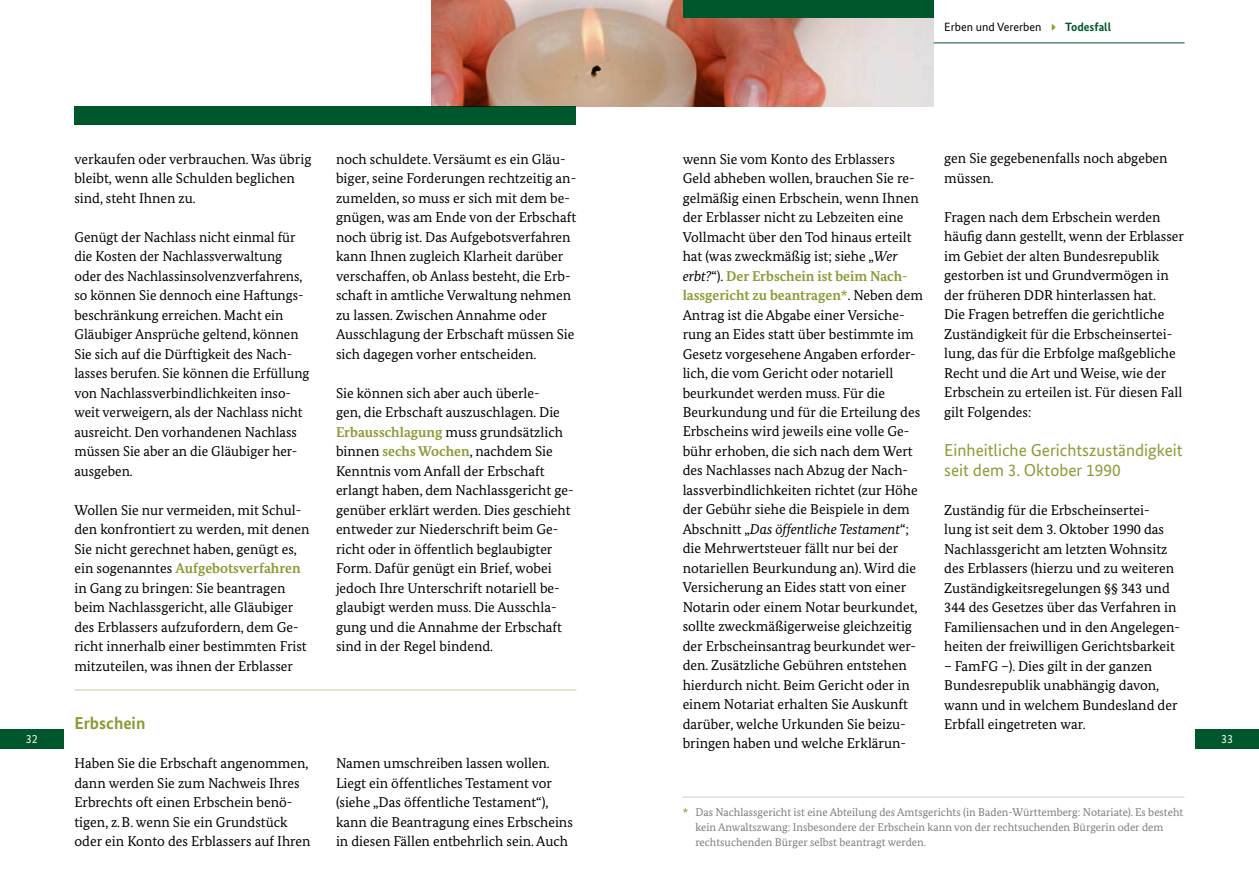
<style>
.page{position:relative;width:1259px;height:893px;background:#fff}
.page>*{position:absolute;margin:0;border:0;box-sizing:border-box;transform-origin:0 0}
.t1{font:17.25px/19.5px "Bundes Sans";color:#8b9c36}
.t2{font:700 17.25px "Bundes Sans";color:#8b9c36}
.t3{font:14.25px/19.5px "Bundes Serif";color:#000}
.t4{font:12px "Bundes Sans";color:#000}
.t5{font:12px "Bundes Sans";color:#fff}
.t6{font:11.25px/15px "Bundes Serif";color:#7b7c7e}
.s1{color:#8b9c36}
.s2{font-weight:700;color:#00572b}
.s3{font-style:italic}
.s4{font-weight:700;color:#8b9c36}
</style>
<div class="page">
<img style="left:432px;top:0;width:501px;height:106px">
<div style="left:74px;top:106px;width:502px;height:18px;background:#00572b"></div>
<div style="left:0;top:729px;width:64px;height:20px;background:#00572b"></div>
<div style="left:1195px;top:729px;width:64px;height:20px;background:#00572b"></div>
<div style="left:682px;top:0;width:251px;height:18px;background:#00572b"></div>
<hr style="left:933px;top:43px;width:251px;height:1px;background:#00572b">
<hr style="left:682px;top:797px;width:502px;height:1px;background:#9c9e9f">
<hr style="left:74px;top:690px;width:502px;height:1px;background:#8b9c36">
<p class="t4" style="left:944px;top:19px;width:168px">Erben und Vererben <span class="s1">✔</span> <span class="s2">Todesfall</span></p>
<p class="t5" style="left:26px;top:731px;width:13px">32</p>
<p class="t3" style="left:682px;top:149px;width:242px">wenn Sie vom Konto des Erblassers Geld abheben wollen, brauchen Sie re&shy;gelmäßig einen Erbschein, wenn Ihnen der Erblasser nicht zu Lebzeiten eine Vollmacht über den Tod hinaus erteilt hat (was zweckmäßig ist; siehe „<span class="s3">Wer erbt?</span>“). <span class="s4">Der Erbschein ist beim Nach&shy;lassgericht zu beantragen</span><span class="s1">*</span>. Neben dem Antrag ist die Abgabe einer Versiche&shy;rung an Eides statt über bestimmte im Gesetz vorgesehene Angaben erforder&shy;lich, die vom Gericht oder notariell beurkundet werden muss. Für die Beurkundung und für die Erteilung des Erbscheins wird jeweils eine volle Ge&shy;bühr erhoben, die sich nach dem Wert des Nachlasses nach Abzug der Nach&shy;lassverbindlichkeiten richtet (zur Höhe der Gebühr siehe die Beispiele in dem Abschnitt „<span class="s3">Das öffentliche Testament</span>“; die Mehrwertsteuer fällt nur bei der notariellen Beurkundung an). Wird die Versicherung an Eides statt von einer Notarin oder einem Notar beurkundet, sollte zweckmäßigerweise gleichzeitig der Erbscheinsantrag beurkundet wer&shy;den. Zusätzliche Gebühren entstehen hierdurch nicht. Beim Gericht oder in einem Notariat erhalten Sie Auskunft darüber, welche Urkunden Sie beizu&shy;bringen haben und welche Erklärun-</p>
<p class="t3" style="left:944px;top:149px;width:225px">gen Sie gegebenenfalls noch abgeben müssen.</p>
<p class="t3" style="left:74px;top:149px;width:238px">verkaufen oder verbrauchen. Was übrig bleibt, wenn alle Schulden beglichen sind, steht Ihnen zu.</p>
<p class="t3" style="left:74px;top:227px;width:236px">Genügt der Nachlass nicht einmal für die Kosten der Nachlassverwaltung oder des Nachlassinsolvenzverfahrens, so können Sie dennoch eine Haftungs&shy;beschränkung erreichen. Macht ein Gläubiger Ansprüche geltend, können Sie sich auf die Dürftigkeit des Nach&shy;lasses berufen. Sie können die Erfüllung von Nachlassverbindlichkeiten inso&shy;weit verweigern, als der Nachlass nicht ausreicht. Den vorhandenen Nachlass müssen Sie aber an die Gläubiger her&shy;ausgeben.</p>
<p class="t3" style="left:74px;top:500px;width:237px">Wollen Sie nur vermeiden, mit Schul&shy;den konfrontiert zu werden, mit denen Sie nicht gerechnet haben, genügt es, ein sogenanntes <span class="s4">Aufgebotsverfahren </span>in Gang zu bringen: Sie beantragen beim Nachlassgericht, alle Gläubiger des Erblassers aufzufordern, dem Ge&shy;richt innerhalb einer bestimmten Frist mitzuteilen, was ihnen der Erblasser</p>
<p class="t3" style="left:336px;top:149px;width:242px">noch schuldete. Versäumt es ein Gläu&shy;biger, seine Forderungen rechtzeitig an&shy;zumelden, so muss er sich mit dem be&shy;gnügen, was am Ende von der Erbschaft noch übrig ist. Das Aufgebotsverfahren kann Ihnen zugleich Klarheit darüber verschaffen, ob Anlass besteht, die Erb&shy;schaft in amtliche Verwaltung nehmen zu lassen. Zwischen Annahme oder Ausschlagung der Erbschaft müssen Sie sich dagegen vorher entscheiden.</p>
<p class="t3" style="left:336px;top:383px;width:239px">Sie können sich aber auch überle-<br>gen, die Erbschaft auszuschlagen. Die <span class="s4">Erbausschlagung</span> muss grundsätzlich binnen <span class="s4">sechs Wochen</span>, nachdem Sie Kenntnis vom Anfall der Erbschaft erlangt haben, dem Nachlassgericht ge&shy;genüber erklärt werden. Dies geschieht entweder zur Niederschrift beim Ge&shy;richt oder in öffentlich beglaubigter Form. Dafür genügt ein Brief, wobei jedoch Ihre Unterschrift notariell be&shy;glaubigt werden muss. Die Ausschla&shy;gung und die Annahme der Erbschaft sind in der Regel bindend.</p>
<p class="t3" style="left:944px;top:207px;width:241px">Fragen nach dem Erbschein werden häufig dann gestellt, wenn der Erblasser im Gebiet der alten Bundesrepublik gestorben ist und Grundvermögen in der früheren DDR hinterlassen hat.<br>Die Fragen betreffen die gerichtliche Zuständigkeit für die Erbscheinsertei&shy;lung, das für die Erbfolge maßgebliche Recht und die Art und Weise, wie der Erbschein zu erteilen ist. Für diesen Fall gilt Folgendes:</p>
<p class="t1" style="left:944px;top:440px;width:240px">Einheitliche Gerichtszuständigkeit seit dem 3. Oktober 1990</p>
<p class="t3" style="left:944px;top:500px;width:237px">Zuständig für die Erbscheinsertei&shy;lung ist seit dem 3. Oktober 1990 das Nachlassgericht am letzten Wohnsitz des Erblassers (hierzu und zu weiteren Zuständigkeitsregelungen §§ 343 und 344 des Gesetzes über das Verfahren in Familiensachen und in den Angelegen&shy;heiten der freiwilligen Gerichtsbarkeit</p>
<p class="t3" style="left:944px;top:656px;width:235px">– FamFG –). Dies gilt in der ganzen<br>Bundesrepublik unabhängig davon, wann und in welchem Bundesland der</p>
<p class="t2" style="left:74px;top:713px;width:72px">Erbschein</p>
<p class="t3" style="left:944px;top:714px;width:143px">Erbfall eingetreten war.</p>
<p class="t3" style="left:74px;top:753px;width:238px">Haben Sie die Erbschaft angenommen, dann werden Sie zum Nachweis Ihres Erbrechts oft einen Erbschein benö&shy;tigen, z.B. wenn Sie ein Grundstück oder ein Konto des Erblassers auf Ihren</p>
<p class="t3" style="left:336px;top:753px;width:238px">Namen umschreiben lassen wollen.<br>Liegt ein öffentliches Testament vor (siehe „Das öffentliche Testament“), kann die Beantragung eines Erbscheins in diesen Fällen entbehrlich sein. Auch</p>
<p class="t6" style="left:695px;top:805px;width:489px;text-indent:-13px"><span class="s1">*</span> Das Nachlassgericht ist eine Abteilung des Amtsgerichts (in Baden-Württemberg: Notariate). Es besteht kein Anwaltszwang: Insbesondere der Erbschein kann von der rechtsuchenden Bürgerin oder dem rechtsuchenden Bürger selbst beantragt werden.</p>
<p class="t5" style="left:1221px;top:731px;width:13px">33</p>
</div>
